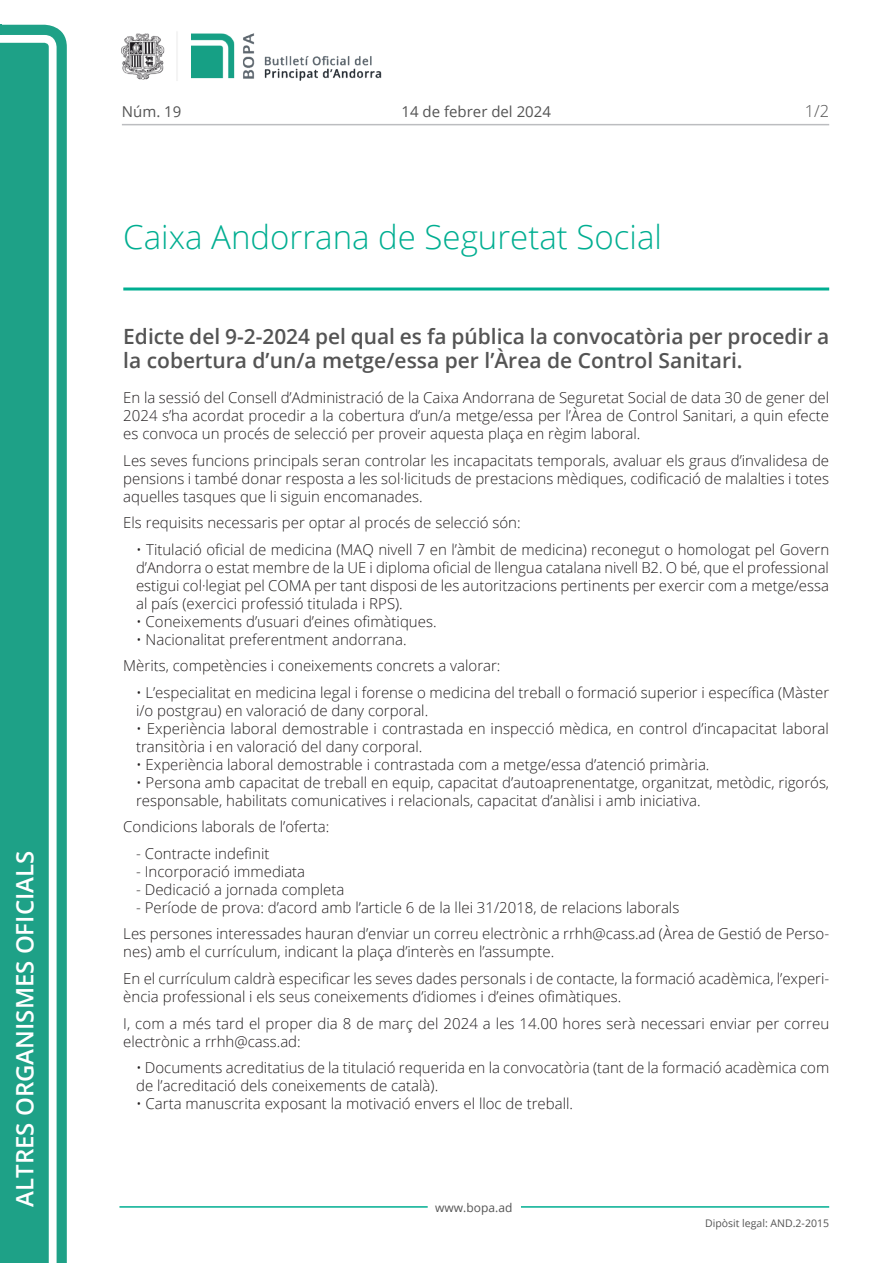
<style>
.page{position:relative;width:893px;height:1263px;background:#fff}
.page>*{position:absolute;margin:0;border:0;box-sizing:border-box;transform-origin:0 0}
.Titol_2_PAG{font:300 33px "Open Sans";color:#00ae91}
.t1{font:600 24px "Open Sans";color:#fff}
.Titol_3{font:600 21px/24px "Open Sans";color:#545454}
.num_pagina{font:300 16.5px "Open Sans";color:#545454}
.Body_text{font:300 15px/18px "Open Sans";color:#231f20}
.Body_text_NOS{font:300 15px/18px "Open Sans";color:#231f20}
.Body_text_i{font:300 15px/18px "Open Sans";color:#231f20}
.carrer{font:15px "Open Sans";color:#545454}
.t2{font:12px "Open Sans";color:#545454}
.t3{font:10.5px "Open Sans";color:#545454}
</style>
<div class="page">
<svg style="left:0;top:25px;width:67px;height:1238px;fill:#1ea187"></svg>
<div style="left:0;top:43px;width:49px;height:1220px;background:#1ea187"></div>
<img style="left:122px;top:32px;width:260px;height:49px">
<hr style="left:119px;top:1206px;width:309px;height:2px;background:#00ae91">
<hr style="left:521px;top:1206px;width:308px;height:2px;background:#00ae91">
<hr style="left:122px;top:124px;width:707px;height:1px;background:#bcbdc0">
<hr style="left:123px;top:287px;width:706px;height:3px;background:#00ae91">
<p class="t1" style="left:8px;top:1207px;width:358px;rotate:-90deg">Altres organismes oficials</p>
<p class="carrer" style="left:122px;top:102px;width:61px">Núm. 19</p>
<p class="carrer" style="left:402px;top:102px;width:151px">14 de febrer del 2024</p>
<p class="Titol_2_PAG" style="left:123px;top:215px;width:540px">Caixa Andorrana de Seguretat Social</p>
<p class="num_pagina" style="left:805px;top:100px;width:26px">1/2</p>
<p class="Titol_3" style="left:123px;top:324px;width:708px">Edicte del 9-2-2024 pel qual es fa pública la convocatòria per procedir a la cobertura d’un/a metge/essa per l’Àrea de Control Sanitari.</p>
<p class="Body_text" style="left:123px;top:388px;width:707px;text-align:justify">En la sessió del Consell d’Administració de la Caixa Andorrana de Seguretat Social de data 30 de gener del 2024 s’ha acordat procedir a la cobertura d’un/a metge/essa per l’Àrea de Control Sanitari, a quin efecte es convoca un procés de selecció per proveir aquesta plaça en règim laboral.</p>
<p class="Body_text" style="left:123px;top:451px;width:707px;text-align:justify">Les seves funcions principals seran controlar les incapacitats temporals, avaluar els graus d’invalidesa de pensions i també donar resposta a les sol·licituds de prestacions mèdiques, codificació de malalties i totes aquelles tasques que li siguin encomanades.</p>
<p class="Body_text" style="left:123px;top:513px;width:399px">Els requisits necessaris per optar al procés de selecció són:</p>
<p class="Body_text_NOS" style="left:136px;top:540px;width:695px;text-align:justify">• Titulació oficial de medicina (MAQ nivell 7 en l’àmbit de medicina) reconegut o homologat pel Govern d’Andorra o estat membre de la UE i diploma oficial de llengua catalana nivell B2. O bé, que el professional estigui col·legiat pel COMA per tant disposi de les autoritzacions pertinents per exercir com a metge/essa al país (exercici professió titulada i RPS).</p>
<p class="Body_text_NOS" style="left:136px;top:612px;width:302px">• Coneixements d’usuari d’eines ofimàtiques.</p>
<p class="Body_text_i" style="left:136px;top:630px;width:272px">• Nacionalitat preferentment andorrana.</p>
<p class="Body_text" style="left:123px;top:657px;width:379px">Mèrits, competències i coneixements concrets a valorar:</p>
<p class="Body_text_NOS" style="left:136px;top:683px;width:695px">• L’especialitat en medicina legal i forense o medicina del treball o formació superior i específica (Màster i/o postgrau) en valoració de dany corporal.</p>
<p class="Body_text_NOS" style="left:136px;top:719px;width:694px">• Experiència laboral demostrable i contrastada en inspecció mèdica, en control d’incapacitat laboral transitòria i en valoració del dany corporal.</p>
<p class="Body_text_NOS" style="left:136px;top:755px;width:575px">• Experiència laboral demostrable i contrastada com a metge/essa d’atenció primària.</p>
<p class="Body_text_i" style="left:136px;top:773px;width:695px">• Persona amb capacitat de treball en equip, capacitat d’autoaprenentatge, organitzat, metòdic, rigorós, responsable, habilitats comunicatives i relacionals, capacitat d’anàlisi i amb iniciativa.</p>
<p class="Body_text" style="left:123px;top:818px;width:207px">Condicions laborals de l’oferta:</p>
<p class="Body_text_NOS" style="left:136px;top:844px;width:135px">- Contracte indefinit</p>
<p class="Body_text_NOS" style="left:136px;top:862px;width:171px">- Incorporació immediata</p>
<p class="Body_text_NOS" style="left:136px;top:880px;width:210px">- Dedicació a jornada completa</p>
<p class="Body_text_i" style="left:136px;top:898px;width:545px">- Període de prova: d’acord amb l’article 6 de la llei 31/2018, de relacions laborals</p>
<p class="Body_text" style="left:123px;top:925px;width:707px">Les persones interessades hauran d’enviar un correu electrònic a rrhh@cass.ad (Àrea de Gestió de Perso&shy;nes) amb el currículum, indicant la plaça d’interès en l’assumpte.</p>
<p class="Body_text" style="left:123px;top:969px;width:707px">En el currículum caldrà especificar les seves dades personals i de contacte, la formació acadèmica, l’experi&shy;ència professional i els seus coneixements d’idiomes i d’eines ofimàtiques.</p>
<p class="Body_text" style="left:123px;top:1014px;width:707px">I, com a més tard el proper dia 8 de març del 2024 a les 14.00 hores serà necessari enviar per correu electrònic a rrhh@cass.ad:</p>
<p class="Body_text_NOS" style="left:136px;top:1058px;width:695px">• Documents acreditatius de la titulació requerida en la convocatòria (tant de la formació acadèmica com de l’acreditació dels coneixements de català).</p>
<p class="Body_text_NOS" style="left:136px;top:1094px;width:438px">• Carta manuscrita exposant la motivació envers el lloc de treball.</p>
<p class="t2" style="left:435px;top:1199px;width:79px">www.bopa.ad</p>
<p class="t3" style="left:705px;top:1216px;width:125px">Dipòsit legal: AND.2-2015</p>
</div>
